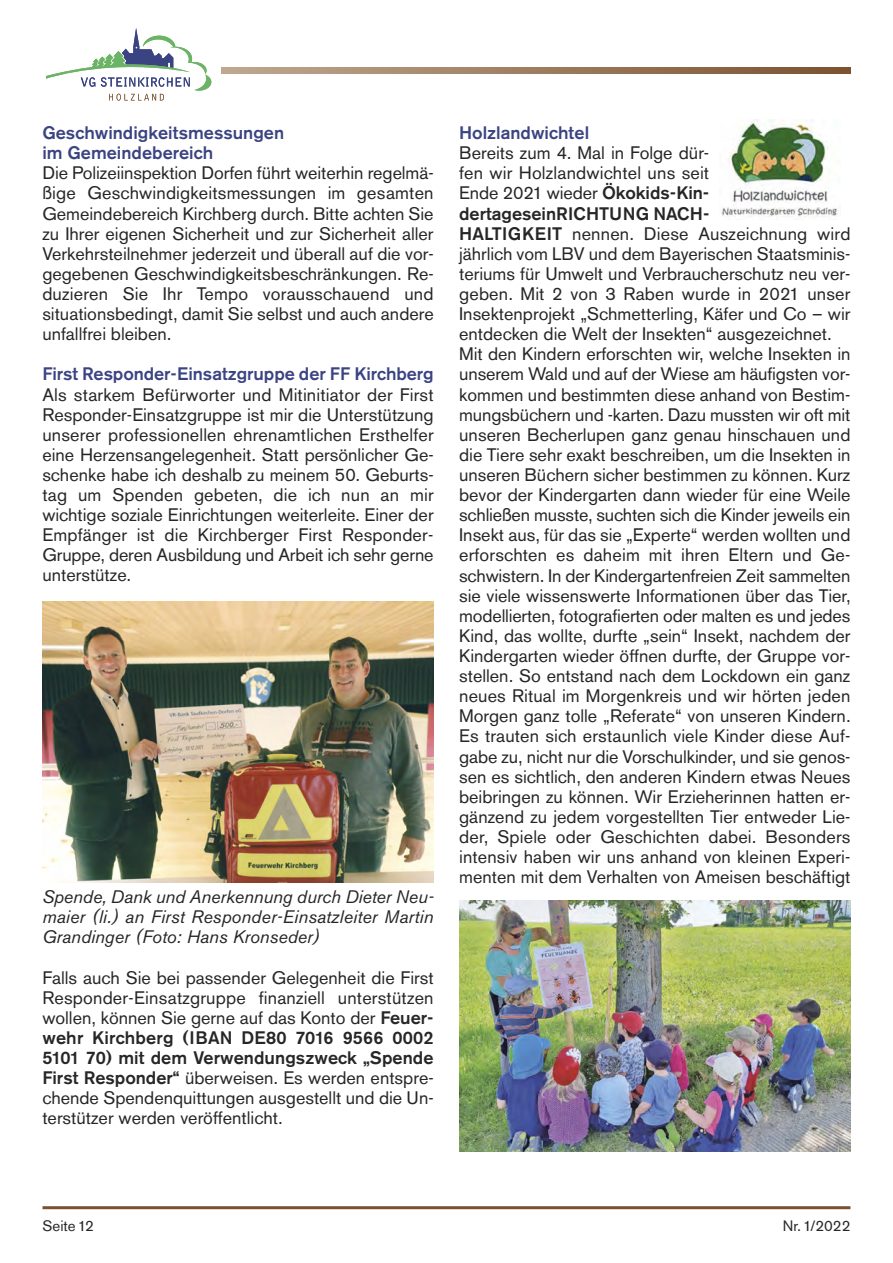
<style>
.page{position:relative;width:893px;height:1263px;background:#fff}
.page>*{position:absolute;margin:0;border:0;box-sizing:border-box;transform-origin:0 0}
.t1{font:18px/20.1px "Akzidenz Grotesk BQ";color:#272526;text-align:justify}
.t2{font:italic 18px/20.1px "Akzidenz Grotesk BQ";color:#272526;text-align:justify}
.t3{font:500 18px/20.1px "Akzidenz Grotesk BQ";color:#3b4483}
.t4{font:15px "Akzidenz Grotesk BQ";color:#272526}
.s1{font-weight:500}
</style>
<div class="page">
<hr style="left:43px;top:1206px;width:807px;height:3px;background:#7b512f">
<svg style="left:221px;top:67px;width:629px;height:6px;background:#9d7d5f"></svg>
<svg style="left:46px;top:28px;width:165px;height:73px"></svg>
<img style="left:43px;top:601px;width:391px;height:282px">
<img style="left:459px;top:901px;width:391px;height:250px">
<img style="left:721px;top:119px;width:116px;height:98px">
<p class="t3" style="left:42px;top:123px;width:243px">Geschwindigkeitsmessungen im Gemeindebereich</p>
<p class="t1" style="left:42px;top:163px;width:393px">Die Polizeiinspektion Dorfen führt weiterhin regelmä&shy;ßige Geschwindigkeitsmessungen im gesamten Gemeindebereich Kirchberg durch. Bitte achten Sie zu Ihrer eigenen Sicherheit und zur Sicherheit aller Verkehrsteilnehmer jederzeit und überall auf die vor&shy;gegebenen Geschwindigkeitsbeschränkungen. Re&shy;duzieren Sie Ihr Tempo vorausschauend und situationsbedingt, damit Sie selbst und auch andere unfallfrei bleiben.</p>
<p class="t3" style="left:42px;top:364px;width:393px">First Responder-Einsatzgruppe der FF Kirchberg</p>
<p class="t1" style="left:42px;top:384px;width:393px">Als starkem Befürworter und Mitinitiator der First Responder-Einsatzgruppe ist mir die Unterstützung unserer professionellen ehrenamtlichen Ersthelfer eine Herzensangelegenheit. Statt persönlicher Ge&shy;schenke habe ich deshalb zu meinem 50. Geburts&shy;tag um Spenden gebeten, die ich nun an mir wichtige soziale Einrichtungen weiterleite. Einer der Empfänger ist die Kirchberger First Responder-Gruppe, deren Ausbildung und Arbeit ich sehr gerne unterstütze.</p>
<p class="t2" style="left:42px;top:887px;width:393px">Spende, Dank und Anerkennung durch Dieter Neu&shy;maier (li.) an First Responder-Einsatzleiter Martin Grandinger (Foto: Hans Kronseder)</p>
<p class="t1" style="left:42px;top:967px;width:393px">Falls auch Sie bei passender Gelegenheit die First Responder-Einsatzgruppe finanziell unterstützen wollen, können Sie gerne auf das Konto der <span class="s1">Feuer&shy;wehr Kirchberg (IBAN DE80 7016 9566 0002<br>5101 70) mit dem Verwendungszweck „Spende First Responder“</span> überweisen. Es werden entspre&shy;chende Spendenquittungen ausgestellt und die Un&shy;terstützer werden veröffentlicht.</p>
<p class="t3" style="left:459px;top:123px;width:132px">Holzlandwichtel</p>
<p class="t1" style="left:459px;top:143px;width:393px;text-align:left">Bereits zum 4. Mal in Folge dür-<br>fen wir Holzlandwichtel uns seit<br>Ende 2021 wieder <span class="s1">Ökokids-Kin&shy;dertageseinRICHTUNG NACH-<br>HALTIGKEIT</span> nennen. Diese Auszeichnung wird jährlich vom LBV und dem Bayerischen Staatsminis&shy;teriums für Umwelt und Verbraucherschutz neu ver&shy;geben. Mit 2 von 3 Raben wurde in 2021 unser Insektenprojekt „Schmetterling, Käfer und Co – wir entdecken die Welt der Insekten“ ausgezeichnet.<br>Mit den Kindern erforschten wir, welche Insekten in unserem Wald und auf der Wiese am häufigsten vor&shy;kommen und bestimmten diese anhand von Bestim&shy;mungsbüchern und -karten. Dazu mussten wir oft mit unseren Becherlupen ganz genau hinschauen und die Tiere sehr exakt beschreiben, um die Insekten in unseren Büchern sicher bestimmen zu können. Kurz bevor der Kindergarten dann wieder für eine Weile schließen musste, suchten sich die Kinder jeweils ein Insekt aus, für das sie „Experte“ werden wollten und erforschten es daheim mit ihren Eltern und Ge&shy;schwistern. In der Kindergartenfreien Zeit sammelten sie viele wissenswerte Informationen über das Tier, modellierten, fotografierten oder malten es und jedes Kind, das wollte, durfte „sein“ Insekt, nachdem der Kindergarten wieder öffnen durfte, der Gruppe vor&shy;stellen. So entstand nach dem Lockdown ein ganz neues Ritual im Morgenkreis und wir hörten jeden Morgen ganz tolle „Referate“ von unseren Kindern.<br>Es trauten sich erstaunlich viele Kinder diese Auf&shy;gabe zu, nicht nur die Vorschulkinder, und sie genos&shy;sen es sichtlich, den anderen Kindern etwas Neues beibringen zu können. Wir Erzieherinnen hatten er&shy;gänzend zu jedem vorgestellten Tier entweder Lie&shy;der, Spiele oder Geschichten dabei. Besonders intensiv haben wir uns anhand von kleinen Experi&shy;menten mit dem Verhalten von Ameisen beschäftigt</p>
<p class="t4" style="left:43px;top:1217px;width:53px">Seite 12</p>
<p class="t4" style="left:783px;top:1217px;width:69px">Nr. 1/2022</p>
</div>
